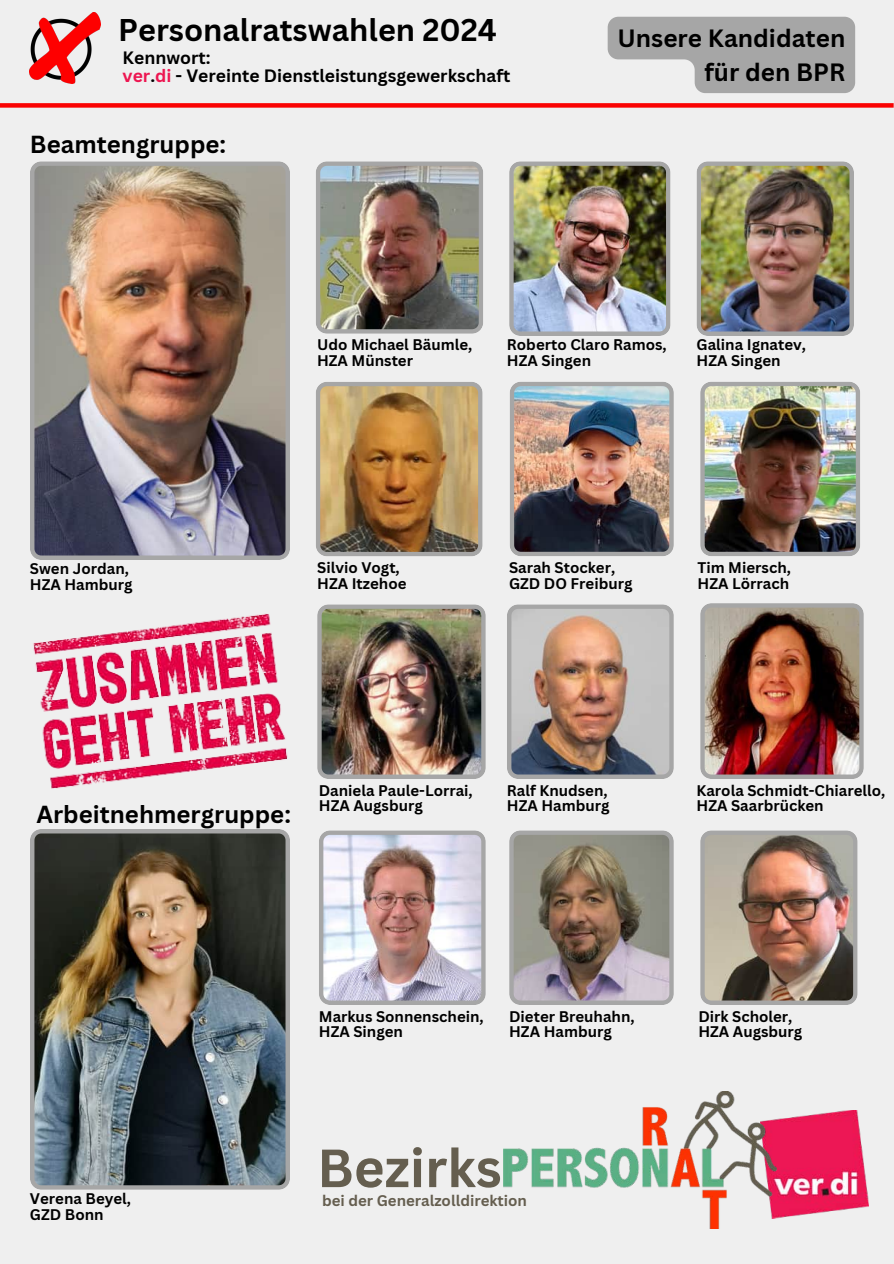
<style>
.page{position:relative;width:894px;height:1264px;background:#fff}
.page>*{position:absolute;margin:0;border:0;box-sizing:border-box;transform-origin:0 0}
.t1{font:700 52.5px "Canva Sans";color:#655e4f}
.t2{font:700 30.6px "Canva Sans";color:#000}
.t3{font:700 24.3px/33.8px "Canva Sans";color:#000;text-align:right}
.t4{font:700 24px "Canva Sans";color:#000}
.t5{font:700 17.4px/18px "Canva Sans";color:#000}
.t6{font:700 15px/15.8px "Canva Sans";color:#000}
.t7{font:700 15px "Canva Sans";color:#655e4f}
.s1{color:#ed1651}
</style>
<div class="page">
<div style="left:0;top:0;width:893px;height:1263px;background:#efefef"></div>
<img style="left:30px;top:161px;width:260px;height:398px">
<img style="left:509px;top:161px;width:161px;height:175px">
<img style="left:316px;top:161px;width:167px;height:172px">
<img style="left:696px;top:161px;width:157px;height:175px">
<img style="left:510px;top:382px;width:163px;height:174px">
<img style="left:317px;top:604px;width:168px;height:174px">
<img style="left:507px;top:604px;width:166px;height:174px">
<img style="left:30px;top:829px;width:260px;height:360px">
<img style="left:509px;top:830px;width:164px;height:174px">
<img style="left:319px;top:830px;width:166px;height:174px">
<img style="left:700px;top:830px;width:157px;height:174px">
<img style="left:316px;top:382px;width:166px;height:174px">
<img style="left:33px;top:613px;width:255px;height:176px">
<img style="left:30px;top:12px;width:71px;height:71px">
<div style="left:0;top:103px;width:893px;height:5px;background:#fa0202"></div>
<img style="left:700px;top:382px;width:159px;height:174px">
<img style="left:700px;top:603px;width:163px;height:175px">
<svg style="left:607px;top:17px;width:247px;height:76px"></svg>
<img style="left:776px;top:1110px;width:92px;height:108px">
<img style="left:503px;top:1091px;width:273px;height:137px">
<p class="t2" style="left:118px;top:8px;width:380px">Personalratswahlen 2024</p>
<p class="t5" style="left:123px;top:48px;width:389px">Kennwort:<br><span class="s1">ver</span>.<span class="s1">di</span> - Vereinte Dienstleistungsgewerkschaft</p>
<p class="t4" style="left:30px;top:128px;width:198px">Beamtengruppe:</p>
<p class="t3" style="left:617px;top:21px;width:229px">Unsere Kandidaten für den BPR</p>
<p class="t6" style="left:317px;top:337px;width:157px">Udo Michael Bäumle,<br>HZA Münster</p>
<p class="t6" style="left:506px;top:337px;width:161px">Roberto Claro Ramos,</p>
<p class="t6" style="left:506px;top:352px;width:86px">HZA Singen</p>
<p class="t6" style="left:696px;top:337px;width:111px">Galina Ignatev,</p>
<p class="t6" style="left:696px;top:352px;width:86px">HZA Singen</p>
<p class="t6" style="left:30px;top:560px;width:100px">Swen Jordan,</p>
<p class="t6" style="left:30px;top:576px;width:104px">HZA Hamburg</p>
<p class="t6" style="left:317px;top:559px;width:84px">Silvio Vogt,</p>
<p class="t6" style="left:317px;top:575px;width:91px">HZA Itzehoe</p>
<p class="t6" style="left:509px;top:559px;width:108px">Sarah Stocker,</p>
<p class="t6" style="left:509px;top:575px;width:125px">GZD DO Freiburg</p>
<p class="t6" style="left:697px;top:559px;width:95px">Tim Miersch,</p>
<p class="t6" style="left:697px;top:575px;width:93px">HZA Lörrach</p>
<p class="t4" style="left:36px;top:797px;width:256px">Arbeitnehmergruppe:</p>
<p class="t6" style="left:319px;top:782px;width:155px">Daniela Paule-Lorrai,</p>
<p class="t6" style="left:319px;top:797px;width:105px">HZA Augsburg</p>
<p class="t6" style="left:506px;top:782px;width:102px">Ralf Knudsen,</p>
<p class="t6" style="left:506px;top:797px;width:104px">HZA Hamburg</p>
<p class="t6" style="left:696px;top:782px;width:190px">Karola Schmidt-Chiarello,<br>HZA Saarbrücken</p>
<p class="t6" style="left:30px;top:1190px;width:103px">Verena Beyel,</p>
<p class="t6" style="left:30px;top:1206px;width:75px">GZD Bonn</p>
<p class="t6" style="left:319px;top:1008px;width:166px">Markus Sonnenschein,</p>
<p class="t6" style="left:319px;top:1023px;width:86px">HZA Singen</p>
<p class="t6" style="left:509px;top:1008px;width:127px">Dieter Breuhahn,</p>
<p class="t6" style="left:509px;top:1023px;width:104px">HZA Hamburg</p>
<p class="t1" style="left:317px;top:1130px;width:186px">Bezirks</p>
<p class="t7" style="left:322px;top:1190px;width:206px">bei der Generalzolldirektion</p>
<p class="t6" style="left:698px;top:1008px;width:96px">Dirk Scholer,</p>
<p class="t6" style="left:698px;top:1023px;width:105px">HZA Augsburg</p>
</div>
